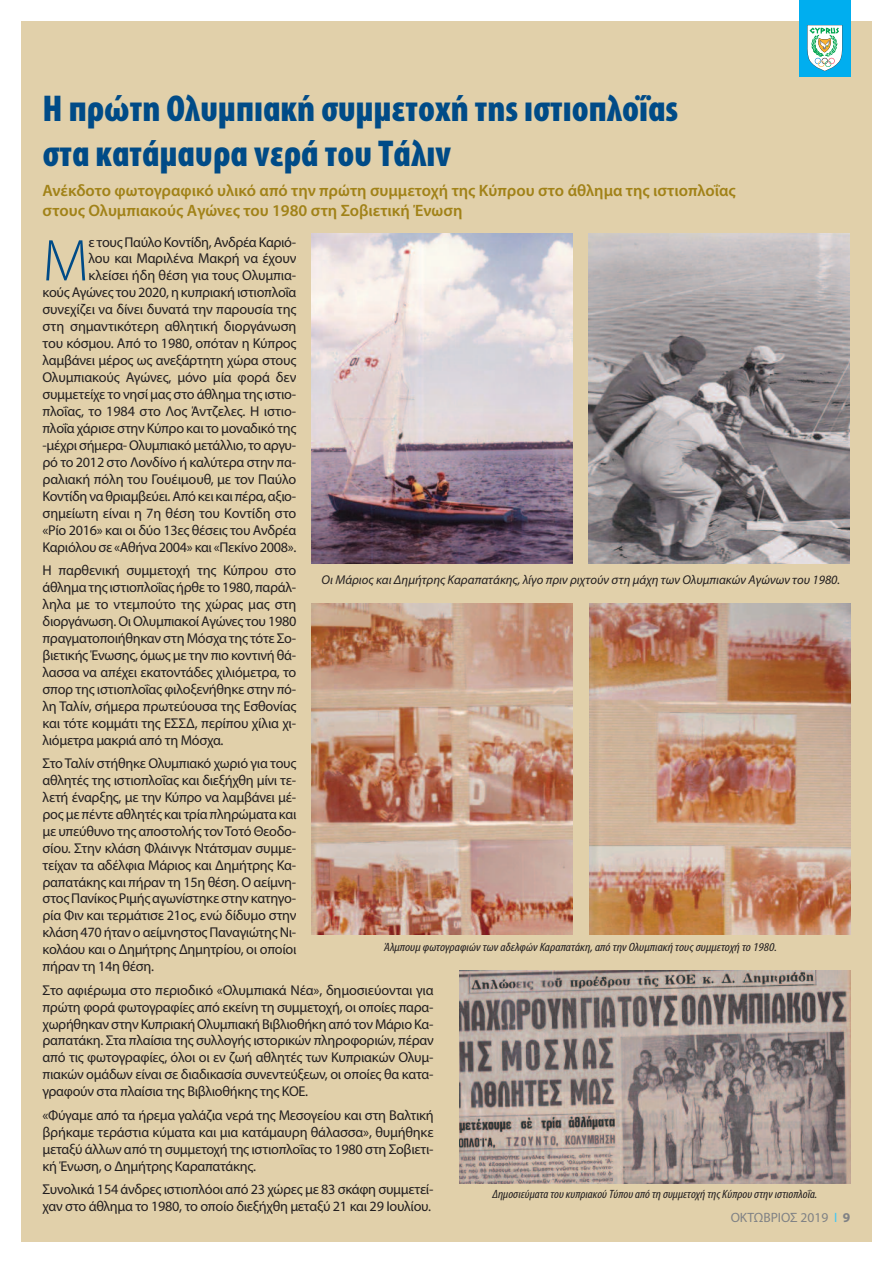
<style>
.page{position:relative;width:893px;height:1263px;background:#fff}
.page>*{position:absolute;margin:0;border:0;box-sizing:border-box;transform-origin:0 0}
.t1{font:300 59.4px "Myriad Pro";color:#004b87}
.t2{font:700 37.5px/45px "Myriad Condensed Greek";color:#004b87}
.t3{font:600 16.5px/19.8px "Myriad Pro";color:#a18218}
.t4{font:14.25px/17px "Myriad Pro";letter-spacing:-.02em;color:#231f20;text-align:justify}
.t5{font:13.5px "Myriad Pro";color:#808285}
.t6{font:italic 12.75px "Myriad Pro";color:#231f20}
.t7{font:italic condensed 12px "Myriad Pro";color:#231f20;scale:1.15 1}
.t8{font:italic condensed 12px "Myriad Pro";color:#231f20;scale:1.1 1}
.s1{color:#40c7f4}
.s2{font-weight:700}
</style>
<div class="page">
<div style="left:21px;top:21px;width:851px;height:1221px;background:#e1d0aa"></div>
<div style="left:799px;top:0;width:51px;height:77px;background:#00aeef"></div>
<svg style="left:807px;top:25px;width:35px;height:46px;background:#afd7cc"></svg>
<img style="left:311px;top:233px;width:261px;height:331px">
<img style="left:589px;top:233px;width:261px;height:331px">
<img style="left:311px;top:604px;width:261px;height:330px">
<img style="left:590px;top:604px;width:260px;height:330px">
<img style="left:459px;top:970px;width:391px;height:213px">
<h2 class="t2" style="left:43px;top:87px;width:637px">Η πρώτη Ολυµπιακή συµµετοχή της ιστιοπλοΐας στα κατάµαυρα νερά του Τάλιν</h2>
<p class="t3" style="left:43px;top:182px;width:695px">Ανέκδοτο φωτογραφικό υλικό από την πρώτη συμμετοχή της Κύπρου στο άθλημα της ιστιοπλοΐας στους Ολυμπιακούς Αγώνες του 1980 στη Σοβιετική Ένωση</p>
<p class="t4" style="left:43px;top:234px;width:255px;text-align:right">ε τους Παύλο Κοντίδη, Ανδρέα Καριό-<br>λου και Μαριλένα Μακρή να έχουν<br>κλείσει ήδη θέση για τους Ολυμπια-<br>κούς Αγώνες του 2020, η κυπριακή ιστιοπλοΐα συνεχίζει να δίνει δυνατά την παρουσία της στη σημαντικότερη αθλητική διοργάνωση του κόσμου. Από το 1980, οπόταν η Κύπρος λαμβάνει μέρος ως ανεξάρτητη χώρα στους Ολυμπιακούς Αγώνες, μόνο μία φορά δεν συμμετείχε το νησί μας στο άθλημα της ιστιο&shy;πλοΐας, το 1984 στο Λος Άντζελες. Η ιστιο&shy;πλοΐα χάρισε στην Κύπρο και το μοναδικό της -μέχρι σήμερα- Ολυμπιακό μετάλλιο, το αργυ&shy;ρό το 2012 στο Λονδίνο ή καλύτερα στην πα&shy;ραλιακή πόλη του Γουέιμουθ, με τον Παύλο Κοντίδη να θριαμβεύει. Από κει και πέρα, αξιο&shy;σημείωτη είναι η 7η θέση του Κοντίδη στο «Ρίο 2016» και οι δύο 13ες θέσεις του Ανδρέα Καριόλου σε «Αθήνα 2004» και «Πεκίνο 2008».</p>
<p class="t4" style="left:43px;top:563px;width:255px">Η παρθενική συμμετοχή της Κύπρου στο άθλημα της ιστιοπλοΐας ήρθε το 1980, παράλ&shy;ληλα με το ντεμπούτο της χώρας μας στη διοργάνωση. Οι Ολυμπιακοί Αγώνες του 1980 πραγματοποιήθηκαν στη Μόσχα της τότε Σο&shy;βιετικής Ένωσης, όμως με την πιο κοντινή θά&shy;λασσα να απέχει εκατοντάδες χιλιόμετρα, το σπορ της ιστιοπλοΐας φιλοξενήθηκε στην πό&shy;λη Ταλίν, σήμερα πρωτεύουσα της Εσθονίας και τότε κομμάτι της ΕΣΣΔ, περίπου χίλια χι&shy;λιόμετρα μακριά από τη Μόσχα.</p>
<p class="t4" style="left:43px;top:756px;width:255px">ΣτοΤαλίν στήθηκε Ολυμπιακό χωριό για τους αθλητές της ιστιοπλοΐας και διεξήχθη μίνι τε&shy;λετή έναρξης, με την Κύπρο να λαμβάνει μέ&shy;ρος με πέντε αθλητές και τρία πληρώματα και με υπεύθυνο της αποστολής τονΤοτό Θεοδο&shy;σίου. Στην κλάση Φλάινγκ Ντάτσμαν συμμε&shy;τείχαν τα αδέλφια Μάριος και Δημήτρης Κα&shy;ραπατάκης και πήραν τη 15η θέση. Ο αείμνη&shy;στος Πανίκος Ριμής αγωνίστηκε στην κατηγο&shy;ρία Φιν και τερμάτισε 21ος, ενώ δίδυμο στην κλάση 470 ήταν ο αείμνηστος Παναγιώτης Νι&shy;κολάου και ο Δημήτρης Δημητρίου, οι οποίοι πήραν τη 14η θέση.</p>
<p class="t4" style="left:43px;top:982px;width:393px">Στο αφιέρωμα στο περιοδικό «Ολυμπιακά Νέα», δημοσιεύονται για πρώτη φορά φωτογραφίες από εκείνη τη συμμετοχή, οι οποίες παρα&shy;χωρήθηκαν στην Κυπριακή Ολυμπιακή Βιβλιοθήκη από τον Μάριο Κα&shy;ραπατάκη. Στα πλαίσια της συλλογής ιστορικών πληροφοριών, πέραν από τις φωτογραφίες, όλοι οι εν ζωή αθλητές των Κυπριακών Ολυμ&shy;πιακών ομάδων είναι σε διαδικασία συνεντεύξεων, οι οποίες θα κατα&shy;γραφούν στα πλαίσια της Βιβλιοθήκης της ΚΟΕ.</p>
<p class="t4" style="left:43px;top:1107px;width:393px">«Φύγαμε από τα ήρεμα γαλάζια νερά της Μεσογείου και στη Βαλτική βρήκαμε τεράστια κύματα και μια κατάμαυρη θάλασσα», θυμήθηκε μεταξύ άλλων από τη συμμετοχή της ιστιοπλοΐας το 1980 στη Σοβιετι&shy;κή Ένωση, ο Δημήτρης Καραπατάκης.</p>
<p class="t4" style="left:43px;top:1182px;width:392px">Συνολικά 154 άνδρες ιστιοπλόοι από 23 χώρες με 83 σκάφη συμμετεί&shy;χαν στο άθλημα το 1980, το οποίο διεξήχθη μεταξύ 21 και 29 Ιουλίου.</p>
<h1 class="t1" style="left:43px;top:238px;width:48px">M</h1>
<p class="t6" style="left:322px;top:575px;width:520px">Οι Μάριος και Δημήτρης Καραπατάκης, λίγο πριν ριχτούν στη μάχη των Ολυμπιακών Αγώνων του 1980.</p>
<p class="t7" style="left:384px;top:942px;width:343px">Άλμπουμ φωτογραφιώντωναδελφώνΚαραπατάκη,απότην Ολυμπιακήτουςσυμμετοχήτο1980.</p>
<p class="t8" style="left:492px;top:1190px;width:297px">ΔημοσιεύματατουκυπριακούΤύπουαπότησυμμετοχήτηςΚύπρουστηνιστιοπλοΐα.</p>
<p class="t5" style="left:731px;top:1212px;width:121px">ΟΚΤΩΒΡΙΟΣ 2019 <span class="s1">I</span> <span class="s2">9</span></p>
</div>
